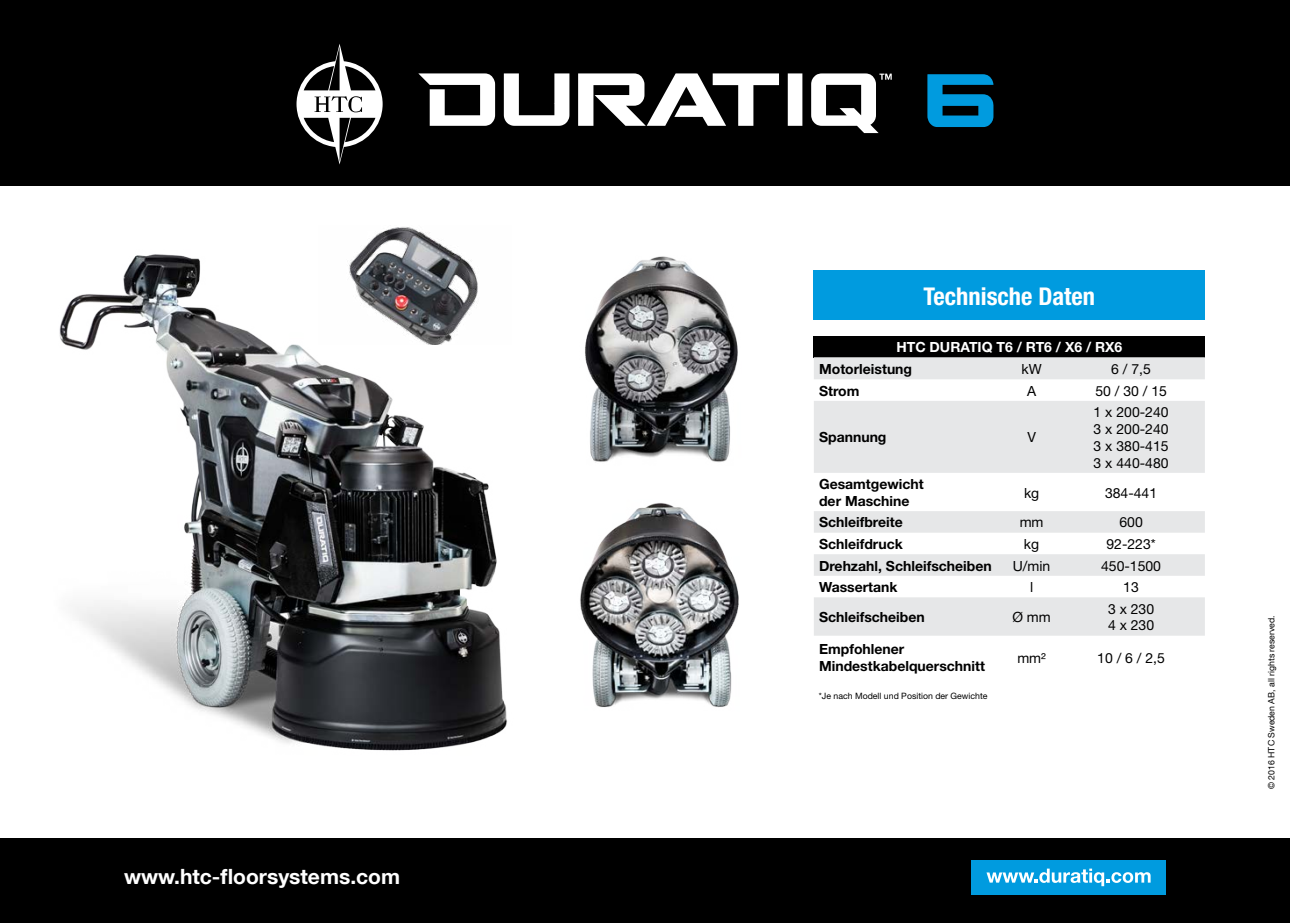
<style>
.page{position:relative;width:1290px;height:923px;background:#fff}
.page>*{position:absolute;margin:0;border:0;box-sizing:border-box;transform-origin:0 0}
.t1{font:700 condensed 24.5px "Helvetica Neue";color:#fff}
.t2{font:700 21px "Helvetica Neue LT Com";color:#fff}
.t3{font:700 14px/16.8px "Helvetica Neue";color:#000}
.t4{font:14px/16.8px "Helvetica Neue";color:#000;text-align:justify}
.t5{font:700 14px "Helvetica Neue";color:#fff}
.t6{font:14px "Helvetica Neue LT Com";color:#000}
.t7{font:8.75px "Helvetica Neue LT Com";color:#000}
.t8{font:8.75px "Helvetica Neue";color:#000}
</style>
<div class="page">
<div style="left:0;top:838px;width:1290px;height:85px;background:#000"></div>
<div style="left:0;top:0;width:1290px;height:185px;background:#000"></div>
<svg style="left:927px;top:74px;width:66px;height:53px"></svg>
<div style="left:788px;top:73px;width:14px;height:53px;background:#fff"></div>
<svg style="left:504px;top:73px;width:65px;height:53px"></svg>
<svg style="left:578px;top:73px;width:201px;height:53px"></svg>
<svg style="left:418px;top:73px;width:77px;height:53px"></svg>
<svg style="left:811px;top:73px;width:81px;height:60px"></svg>
<svg style="left:296px;top:44px;width:87px;height:121px"></svg>
<div style="left:814px;top:336px;width:391px;height:21px;background:#000"></div>
<svg style="left:814px;top:357px;width:391px;height:278px;fill:#e6e7e8"></svg>
<img style="left:59px;top:254px;width:448px;height:497px">
<img style="left:319px;top:227px;width:188px;height:117px">
<img style="left:580px;top:256px;width:159px;height:452px">
<div style="left:814px;top:270px;width:391px;height:50px;background:#009bdf"></div>
<div style="left:971px;top:860px;width:195px;height:34px;background:#009bdf"></div>
<svg style="left:986px;top:868px;width:164px;height:18px"></svg>
<h2 class="t2" style="left:124px;top:863px;width:278px">www.htc-floorsystems.com</h2>
<h1 class="t1" style="left:923px;top:281px;width:173px">Technische Daten</h1>
<p class="t5" style="left:896px;top:338px;width:227px">HTC DURATIQ T6 / RT6 / X6 / RX6</p>
<p class="t3" style="left:819px;top:360px;width:95px">Motorleistung</p>
<p class="t4" style="left:1021px;top:360px;width:22px">kW</p>
<p class="t4" style="left:1111px;top:360px;width:41px">6 / 7,5</p>
<p class="t3" style="left:819px;top:382px;width:42px">Strom</p>
<p class="t4" style="left:1027px;top:382px;width:11px">A</p>
<p class="t4" style="left:1095px;top:382px;width:73px">50 / 30 / 15</p>
<p class="t3" style="left:819px;top:428px;width:69px">Spannung</p>
<p class="t4" style="left:1027px;top:429px;width:10px">V</p>
<p class="t4" style="left:1093px;top:403px;width:76px">1 x 200-240<br>3 x 200-240<br>3 x 380-415<br>3 x 440-480</p>
<p class="t3" style="left:819px;top:475px;width:106px">Gesamtgewicht der Maschine</p>
<p class="t4" style="left:1024px;top:484px;width:17px">kg</p>
<p class="t4" style="left:1105px;top:484px;width:54px">384-441</p>
<p class="t3" style="left:819px;top:514px;width:85px">Schleifbreite</p>
<p class="t4" style="left:1020px;top:514px;width:25px">mm</p>
<p class="t4" style="left:1119px;top:514px;width:25px">600</p>
<p class="t3" style="left:819px;top:535px;width:85px">Schleifdruck</p>
<p class="t4" style="left:1024px;top:535px;width:17px">kg</p>
<p class="t4" style="left:1106px;top:535px;width:51px">92-223*</p>
<p class="t3" style="left:819px;top:557px;width:174px">Drehzahl, Schleifscheiben</p>
<p class="t4" style="left:1013px;top:557px;width:39px">U/min</p>
<p class="t4" style="left:1101px;top:557px;width:61px">450-1500</p>
<p class="t3" style="left:819px;top:578px;width:80px">Wassertank</p>
<p class="t4" style="left:1030px;top:578px;width:5px">l</p>
<p class="t4" style="left:1123px;top:578px;width:17px">13</p>
<p class="t3" style="left:819px;top:608px;width:107px">Schleifscheiben</p>
<p class="t6" style="left:1012px;top:608px;width:40px">Ø mm</p>
<p class="t4" style="left:1108px;top:600px;width:48px">3 x 230<br>4 x 230</p>
<p class="t3" style="left:819px;top:640px;width:167px">Empfohlener<br>Mindestkabelquerschnitt</p>
<p class="t4" style="left:1017px;top:649px;width:30px">mm²</p>
<p class="t4" style="left:1097px;top:649px;width:69px">10 / 6 / 2,5</p>
<p class="t8" style="left:819px;top:690px;width:170px">*Je nach Modell und Position der Gewichte</p>
<p class="t7" style="left:1266px;top:789px;width:175px;rotate:-90deg">© 2016 HTC Sweden AB, all rights reserved.</p>
</div>
